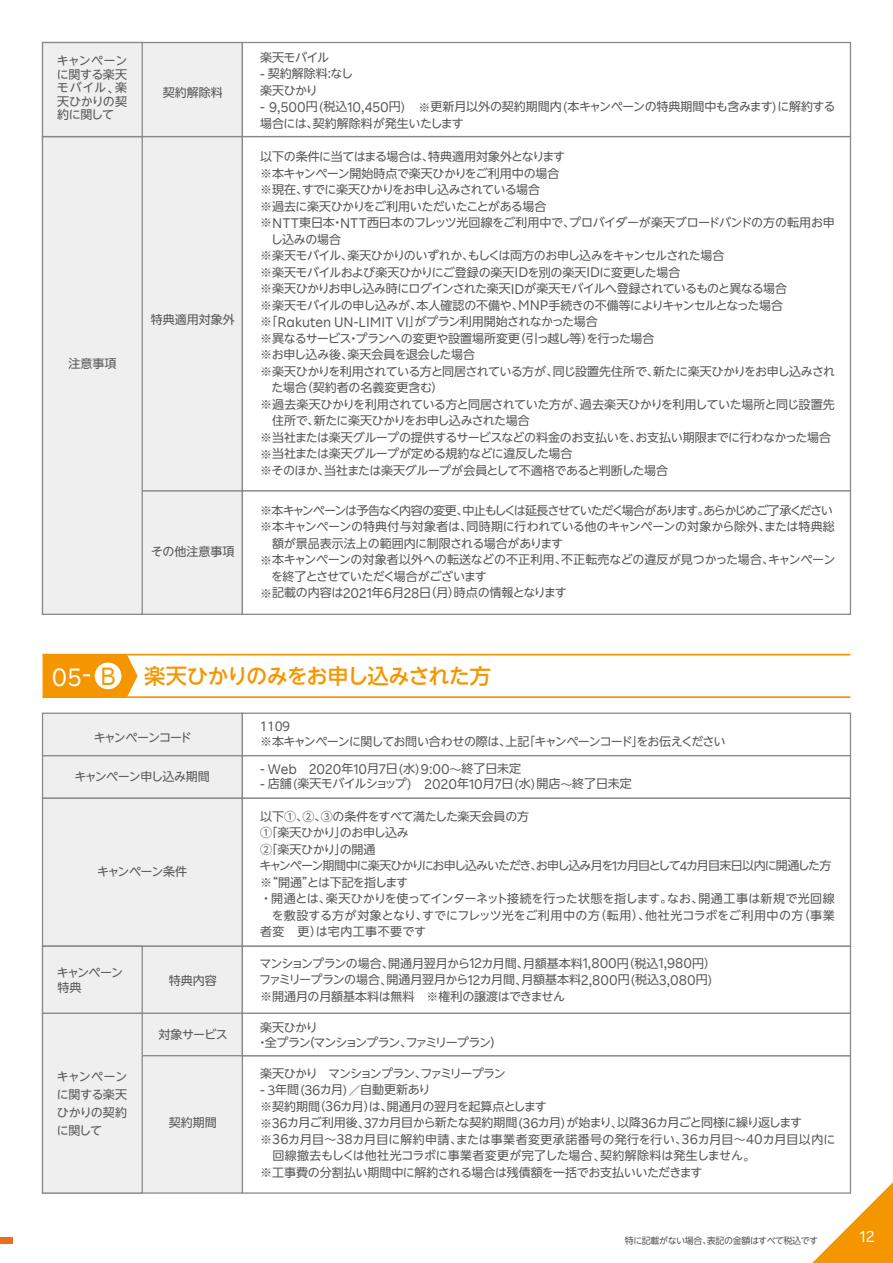
<style>
.page{position:relative;width:893px;height:1263px;background:#fff}
.page>*{position:absolute;margin:0;border:0;box-sizing:border-box;transform-origin:0 0}
.t1{font:500 21.3px "UD Shin Go NT Pro";letter-spacing:-.04em;color:#f59600}
.t2{font:15.9px "Rakuten Sans";color:#fff}
.t3{font:14.1px "Rakuten Sans";color:#595757}
.t4{font:12px/16.5px "UD Shin Go NT Pro";letter-spacing:-.035em;color:#595757}
.t5{font:12px/16.5px "UD Shin Go NT Pro";letter-spacing:-.01em;color:#595757}
.t6{font:12px/16.5px "UD Shin Go NT Pro";letter-spacing:-.015em;color:#595757}
.t7{font:12px/14.7px "UD Shin Go NT Pro";letter-spacing:-.075em;color:#595757}
.t8{font:12px/15px "UD Shin Go NT Pro";letter-spacing:-.095em;color:#595757}
.t9{font:12px/16.5px "UD Shin Go NT Pro";color:#595757}
.t10{font:12px "UD Shin Go NT Pro";letter-spacing:-.1em;color:#595757}
.t11{font:12px "UD Shin Go NT Pro";letter-spacing:-.085em;color:#595757}
.t12{font:12px/15px "UD Shin Go NT Pro";letter-spacing:-.065em;color:#595757}
.t13{font:9px "UD Shin Go NT Pro";letter-spacing:-.05em;color:#595757}
.s1{font-family:"Rakuten Sans";font-size:14.1px}
.s2{font-family:"Rakuten Sans";font-weight:400;font-size:25.35px;color:#fff}
.s3{font-family:"Rakuten Sans";font-weight:400;font-size:25.35px}
.s4{font-family:"UD Shin Go NT Pro";font-size:12px}
</style>
<div class="page">
<div style="left:242px;top:1055px;width:609px;height:139px;background:#fff;border:1px solid #898989"></div>
<div style="left:42px;top:1012px;width:201px;height:44px;background:#efefef;border:1px solid #898989"></div>
<div style="left:242px;top:1012px;width:609px;height:44px;background:#fff;border:1px solid #898989"></div>
<div style="left:42px;top:1055px;width:201px;height:139px;background:#efefef;border:1px solid #898989"></div>
<div style="left:42px;top:1012px;width:101px;height:182px;background:#efefef;border:1px solid #898989"></div>
<hr style="left:43px;top:696px;width:807px;height:2px;background:#f59600">
<svg style="left:43px;top:655px;width:95px;height:42px;background:#f59d11"></svg>
<div style="left:95px;top:662px;width:26px;height:27px;background:#fff;border-radius:50%"></div>
<hr style="left:43px;top:654px;width:807px;height:1px;background:#f59600">
<div style="left:42px;top:713px;width:201px;height:43px;background:#efefef;border:1px solid #898989"></div>
<div style="left:242px;top:713px;width:609px;height:43px;background:#fff;border:1px solid #898989"></div>
<div style="left:42px;top:755px;width:201px;height:44px;background:#efefef;border:1px solid #898989"></div>
<div style="left:242px;top:755px;width:609px;height:44px;background:#fff;border:1px solid #898989"></div>
<div style="left:42px;top:798px;width:201px;height:149px;background:#efefef;border:1px solid #898989"></div>
<div style="left:242px;top:798px;width:609px;height:149px;background:#fff;border:1px solid #898989"></div>
<div style="left:42px;top:136px;width:201px;height:356px;background:#efefef;border:1px solid #898989"></div>
<div style="left:242px;top:136px;width:609px;height:356px;background:#fff;border:1px solid #898989"></div>
<div style="left:42px;top:490px;width:201px;height:125px;background:#efefef;border:1px solid #898989"></div>
<div style="left:242px;top:490px;width:609px;height:125px;background:#fff;border:1px solid #898989"></div>
<div style="left:42px;top:946px;width:201px;height:68px;background:#efefef;border:1px solid #898989"></div>
<div style="left:242px;top:946px;width:609px;height:68px;background:#fff;border:1px solid #898989"></div>
<div style="left:42px;top:946px;width:101px;height:68px;background:#efefef;border:1px solid #898989"></div>
<div style="left:42px;top:136px;width:101px;height:479px;background:#efefef;border:1px solid #898989"></div>
<div style="left:42px;top:42px;width:201px;height:95px;background:#efefef;border:1px solid #898989"></div>
<div style="left:242px;top:42px;width:609px;height:95px;background:#fff;border:1px solid #898989"></div>
<div style="left:42px;top:42px;width:101px;height:95px;background:#efefef;border:1px solid #898989"></div>
<svg style="left:799px;top:1169px;width:94px;height:94px"></svg>
<div style="left:0;top:1237px;width:13px;height:7px;background:#ed6d1f"></div>
<p class="t4" style="left:57px;top:54px;width:72px;line-height:13.5px;text-align:justify">キャンペーンに関する楽天モバイル、楽天ひかりの契約に関して</p>
<p class="t4" style="left:163px;top:83px;width:61px">契約解除料</p>
<p class="t4" style="left:68px;top:354px;width:49px">注意事項</p>
<p class="t9" style="left:151px;top:310px;width:85px">特典適用対象外</p>
<p class="t9" style="left:151px;top:542px;width:85px">その他注意事項</p>
<p class="t4" style="left:260px;top:49px;width:71px">楽天モバイル</p>
<p class="t9" style="left:260px;top:65px;width:94px"><span class="s1">-</span> 契約解除料：なし楽天ひかり</p>
<p class="t6" style="left:260px;top:98px;width:577px"><span class="s1">- 9,500</span>円（税込<span class="s1">10,450</span>円） ※更新月以外の契約期間内（本キャンペーンの特典期間中も含みます）に解約する場合には、契約解除料が発生いたします</p>
<p class="t4" style="left:260px;top:148px;width:577px">以下の条件に当てはまる場合は、特典適用対象外となります<br>※本キャンペーン開始時点で楽天ひかりをご利用中の場合<br>※現在、すでに楽天ひかりをお申し込みされている場合<br>※過去に楽天ひかりをご利用いただいたことがある場合<br>※<span class="s1">NTT</span>東日本・<span class="s1">NTT</span>西日本のフレッツ光回線をご利用中で、プロバイダーが楽天ブロードバンドの方の転用お申　し込みの場合<br>※楽天モバイル、楽天ひかりのいずれか、もしくは両方のお申し込みをキャンセルされた場合<br>※楽天モバイルおよび楽天ひかりにご登録の楽天<span class="s1">ID</span>を別の楽天<span class="s1">ID</span>に変更した場合<br>※楽天ひかりお申し込み時にログインされた楽天<span class="s1">ID</span>が楽天モバイルへ登録されているものと異なる場合<br>※楽天モバイルの申し込みが、本人確認の不備や、<span class="s1">MNP</span>手続きの不備等によりキャンセルとなった場合<br>※「<span class="s1">Rakuten UN-LIMIT VI</span>」がプラン利用開始されなかった場合<br>※異なるサービス・プランへの変更や設置場所変更（引っ越し等）を行った場合<br>※お申し込み後、楽天会員を退会した場合<br>※楽天ひかりを利用されている方と同居されている方が、同じ設置先住所で、新たに楽天ひかりをお申し込みされ　た場合（契約者の名義変更含む）<br>※過去楽天ひかりを利用されている方と同居されていた方が、過去楽天ひかりを利用していた場所と同じ設置先　住所で、新たに楽天ひかりをお申し込みされた場合<br>※当社または楽天グループの提供するサービスなどの料金のお支払いを、お支払い期限までに行わなかった場合※当社または楽天グループが定める規約などに違反した場合<br>※そのほか、当社または楽天グループが会員として不適格であると判断した場合</p>
<p class="t4" style="left:260px;top:501px;width:577px">※本キャンペーンは予告なく内容の変更、中止もしくは延長させていただく場合があります。あらかじめご了承ください※本キャンペーンの特典付与対象者は、同時期に行われている他のキャンペーンの対象から除外、または特典総　額が景品表示法上の範囲内に制限される場合があります<br>※本キャンペーンの対象者以外への転送などの不正利用、不正転売などの違反が見つかった場合、キャンペーン　を終了とさせていただく場合がございます<br>※記載の内容は<span class="s1">2021</span>年<span class="s1">6</span>月<span class="s1">28</span>日（月）時点の情報となります</p>
<h1 class="t1" style="left:52px;top:658px;width:441px"><span class="s2">05-</span> <span class="s3">B</span> 楽天ひかりのみをお申し込みされた方</h1>
<p class="t7" style="left:258px;top:719px;width:469px">１１０９<br>※本キャンペーンに関してお問い合わせの際は、上記「キャンペーンコード」をお伝えください</p>
<p class="t3" style="left:260px;top:761px;width:263px">- Web 2020<span class="s4">年</span>10<span class="s4">月</span>7<span class="s4">日（水）</span>9:00<span class="s4">～終了日未定</span></p>
<p class="t4" style="left:260px;top:775px;width:373px"><span class="s1">-</span> 店舗（楽天モバイルショップ） <span class="s1">2020</span>年<span class="s1">10</span>月<span class="s1">7</span>日（水）開店～終了日未定</p>
<p class="t4" style="left:260px;top:807px;width:577px">以下①、②、③の条件をすべて満たした楽天会員の方<br>①「楽天ひかり」のお申し込み<br>②「楽天ひかり」の開通<br>キャンペーン期間中に楽天ひかりにお申し込みいただき、お申し込み月を<span class="s1">1</span>カ月目として４カ月目末日以内に開通した方※“開通”とは下記を指します<br>・開通とは、楽天ひかりを使ってインターネット接続を行った状態を指します。なお、開通工事は新規で光回線　を敷設する方が対象となり、すでにフレッツ光をご利用中の方（転用）、他社光コラボをご利用中の方（事業者変　更）は宅内工事不要です</p>
<p class="t11" style="left:94px;top:727px;width:100px">キャンペーンコード</p>
<p class="t4" style="left:75px;top:768px;width:137px">キャンペーン申し込み期間</p>
<p class="t4" style="left:97px;top:863px;width:91px">キャンペーン条件</p>
<p class="t12" style="left:57px;top:965px;width:68px">キャンペーン特典</p>
<p class="t4" style="left:169px;top:972px;width:49px">特典内容</p>
<p class="t4" style="left:158px;top:1026px;width:71px">対象サービス</p>
<p class="t4" style="left:57px;top:1067px;width:72px;line-height:18px;text-align:justify">キャンペーンに関する楽天ひかりの契約に関して</p>
<p class="t4" style="left:169px;top:1114px;width:49px">契約期間</p>
<p class="t4" style="left:259px;top:955px;width:462px">マンションプランの場合、開通月翌月から<span class="s1">12</span>カ月間、月額基本料<span class="s1">1,800</span>円（税込<span class="s1">1,980</span>円）ファミリープランの場合、開通月翌月から<span class="s1">12</span>カ月間、月額基本料<span class="s1">2,800</span>円（税込<span class="s1">3,080</span>円）※開通月の月額基本料は無料　※権利の譲渡はできません</p>
<p class="t8" style="left:256px;top:1019px;width:239px">楽天ひかり<br>・全プラン<span class="s1">(</span>マンションプラン、ファミリープラン<span class="s1">)</span></p>
<p class="t10" style="left:260px;top:1063px;width:247px">楽天ひかり　マンションプラン、ファミリープラン</p>
<p class="t5" style="left:260px;top:1081px;width:577px"><span class="s1">-</span> ３年間（<span class="s1">36</span>カ月）／自動更新あり<br>※契約期間（<span class="s1">36</span>カ月）は、開通月の翌月を起算点とします<br>※<span class="s1">36</span>カ月ご利用後、<span class="s1">37</span>カ月目から新たな契約期間（<span class="s1">36</span>カ月）が始まり、以降<span class="s1">36</span>カ月ごと同様に繰り返します<br>※<span class="s1">36</span>カ月目～<span class="s1">38</span>カ月目に解約申請、または事業者変更承諾番号の発行を行い、<span class="s1">36</span>カ月目～<span class="s1">40</span>カ月目以内に　回線撤去もしくは他社光コラボに事業者変更が完了した場合、契約解除料は発生しません。<br>※工事費の分割払い期間中に解約される場合は残債額を一括でお支払いいただきます</p>
<p class="t13" style="left:625px;top:1233px;width:195px">特に記載がない場合、表記の金額はすべて税込です</p>
<h2 class="t2" style="left:860px;top:1228px;width:16px">12</h2>
</div>
